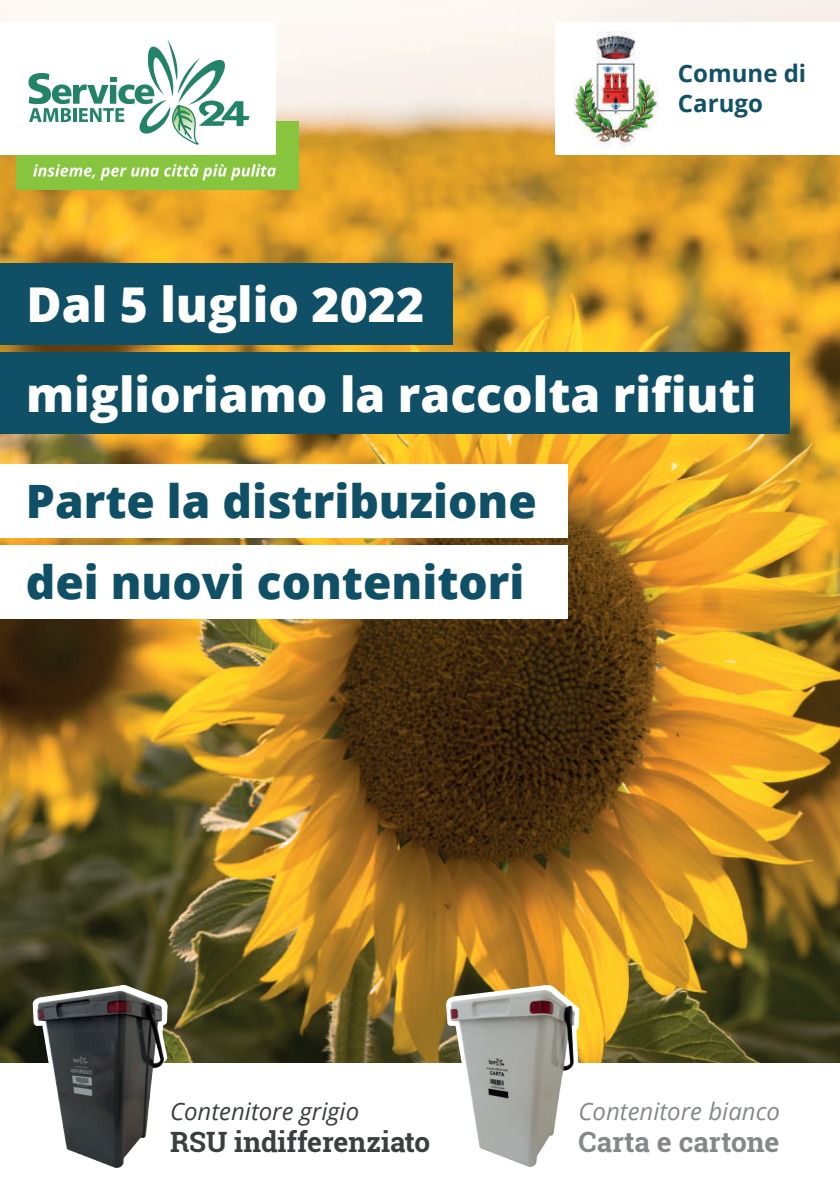
<style>
.page{position:relative;width:840px;height:1191px;background:#fff}
.page>*{position:absolute;margin:0;border:0;box-sizing:border-box;transform-origin:0 0}
.t1{font:800 48px "Open Sans";color:#fff}
.t2{font:800 46px "Open Sans";color:#105066}
.t3{font:700 28px "Roboto Slab";color:#3c3f40}
.t4{font:700 28px "Roboto Slab";color:#85888a}
.t5{font:italic 24px "Open Sans";color:#3c3f40}
.t6{font:italic 24px "Open Sans";color:#85888a}
.t7{font:700 24px/30px "Open Sans";color:#135167}
</style>
<div class="page">
<img style="left:0;top:0;width:839px;height:1063px">
<div style="left:0;top:352px;width:788px;height:82px;background:#105066"></div>
<div style="left:0;top:263px;width:452px;height:82px;background:#105066"></div>
<div style="left:0;top:464px;width:567px;height:73px;background:#fff"></div>
<svg style="left:32px;top:983px;width:136px;height:80px"></svg>
<img style="left:37px;top:991px;width:126px;height:176px">
<svg style="left:446px;top:984px;width:133px;height:79px"></svg>
<img style="left:450px;top:991px;width:124px;height:175px">
<div style="left:16px;top:121px;width:282px;height:69px;background:#88c53f"></div>
<svg style="left:33px;top:164px;width:243px;height:16px"></svg>
<div style="left:0;top:23px;width:276px;height:132px;background:#fff"></div>
<svg style="left:28px;top:40px;width:221px;height:105px"></svg>
<div style="left:0;top:545px;width:567px;height:73px;background:#fff"></div>
<div style="left:555px;top:23px;width:284px;height:132px;background:#fff"></div>
<img style="left:573px;top:31px;width:86px;height:116px">
<p class="t1" style="left:27px;top:268px;width:399px">Dal 5 luglio 2022</p>
<p class="t7" style="left:677px;top:58px;width:130px">Comune di<br>Carugo</p>
<p class="t1" style="left:26px;top:357px;width:731px">miglioriamo la raccolta rifiuti</p>
<p class="t2" style="left:26px;top:466px;width:512px">Parte la distribuzione</p>
<p class="t2" style="left:26px;top:547px;width:500px">dei nuovi contenitori</p>
<p class="t5" style="left:170px;top:1095px;width:190px">Contenitore grigio</p>
<p class="t3" style="left:170px;top:1123px;width:261px">RSU indifferenziato</p>
<p class="t6" style="left:578px;top:1095px;width:203px">Contenitore bianco</p>
<p class="t4" style="left:578px;top:1123px;width:202px">Carta e cartone</p>
</div>
